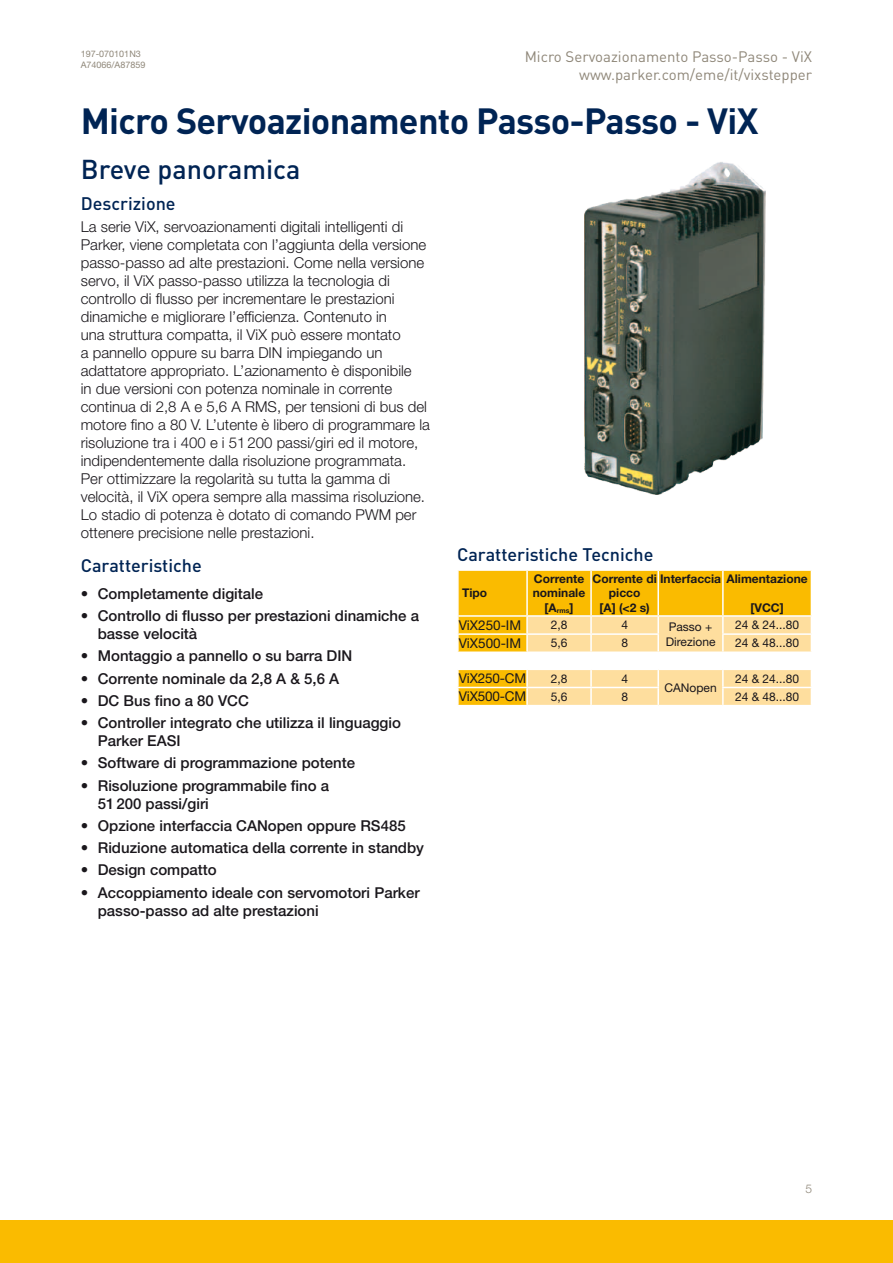
<style>
.page{position:relative;width:893px;height:1263px;background:#fff}
.page>*{position:absolute;margin:0;border:0;box-sizing:border-box;transform-origin:0 0}
.t1{font:700 36px "DINOT";letter-spacing:-.02em;color:#002454}
.t2{font:500 27px "DINOT";color:#002454}
.t3{font:500 18px "DINOT";color:#002454}
.t4{font:300 15px/18px "Helvetica Neue LT Std";color:#1a171c}
.t5{font:500 15px/18px "Helvetica Neue LT Std";color:#1a171c}
.t6{font:15px/18px "DINOT";color:#8f8779;text-align:right}
.t7{font:13.5px "Helvetica Neue LT Std";letter-spacing:-.005em;color:#1a171c}
.t8{font:700 12px/14.4px "Helvetica Neue LT Std";color:#1a171c;text-align:center}
.t9{font:12px/14.4px "Helvetica Neue LT Std";color:#1a171c}
.t10{font:300 12px "Helvetica Neue LT Std";color:#8f8779}
.t11{font:9px/10.8px "Helvetica Neue LT Std";color:#8f8779}
</style>
<div class="page">
<div style="left:0;top:1220px;width:893px;height:43px;background:#fabb00"></div>
<img style="left:585px;top:162px;width:180px;height:333px">
<div style="left:459px;top:571px;width:352px;height:44px;background:#fabb00"></div>
<hr style="left:526px;top:571px;width:2px;height:44px;background:#fff">
<hr style="left:590px;top:571px;width:2px;height:44px;background:#fff">
<hr style="left:657px;top:571px;width:2px;height:44px;background:#fff">
<hr style="left:722px;top:571px;width:2px;height:44px;background:#fff">
<svg style="left:457px;top:616px;width:355px;height:90px"></svg>
<p class="t11" style="left:81px;top:49px;width:66px">197-070101N3<br>A74066/A87859</p>
<h1 class="t1" style="left:81px;top:96px;width:679px">Micro Servoazionamento Passo-Passo - ViX</h1>
<h2 class="t2" style="left:81px;top:151px;width:221px">Breve panoramica</h2>
<p class="t3" style="left:81px;top:191px;width:96px">Descrizione</p>
<p class="t4" style="left:81px;top:217px;width:351px">La serie ViX, servoazionamenti digitali intelligenti di Parker, viene completata con l’aggiunta della versione passo-passo ad alte prestazioni. Come nella versione servo, il ViX passo-passo utilizza la tecnologia di controllo di flusso per incrementare le prestazioni dinamiche e migliorare l’efficienza. Contenuto in<br>una struttura compatta, il ViX può essere montato<br>a pannello oppure su barra DIN impiegando un adattatore appropriato. L’azionamento è disponibile<br>in due versioni con potenza nominale in corrente continua di 2,8 A e 5,6 A RMS, per tensioni di bus del motore fino a 80 V. L’utente è libero di programmare la risoluzione tra i 400 e i 51200 passi/giri ed il motore, indipendentemente dalla risoluzione programmata.<br>Per ottimizzare la regolarità su tutta la gamma di velocità, il ViX opera sempre alla massima risoluzione.<br>Lo stadio di potenza è dotato di comando PWM per ottenere precisione nelle prestazioni.</p>
<p class="t3" style="left:81px;top:554px;width:123px">Caratteristiche</p>
<p class="t5" style="left:81px;top:584px;width:184px">• Completamente digitale</p>
<p class="t5" style="left:98px;top:607px;width:323px;text-indent:-17px">• Controllo di flusso per prestazioni dinamiche a basse velocità</p>
<p class="t5" style="left:81px;top:647px;width:273px">• Montaggio a pannello o su barra DIN</p>
<p class="t5" style="left:81px;top:669px;width:260px">• Corrente nominale da 2,8 A &amp; 5,6 A</p>
<p class="t5" style="left:81px;top:691px;width:170px">• DC Bus fino a 80 VCC</p>
<p class="t5" style="left:98px;top:714px;width:305px;text-indent:-17px">• Controller integrato che utilizza il linguaggio<br>Parker EASI</p>
<p class="t5" style="left:81px;top:754px;width:276px">• Software di programmazione potente</p>
<p class="t5" style="left:98px;top:776px;width:233px;text-indent:-17px">• Risoluzione programmabile fino a<br>51200 passi/giri</p>
<p class="t5" style="left:81px;top:816px;width:326px">• Opzione interfaccia CANopen oppure RS485</p>
<p class="t5" style="left:81px;top:839px;width:345px">• Riduzione automatica della corrente in standby</p>
<p class="t5" style="left:81px;top:861px;width:137px">• Design compatto</p>
<p class="t5" style="left:98px;top:883px;width:323px;text-indent:-17px">• Accoppiamento ideale con servomotori Parker passo-passo ad alte prestazioni</p>
<p class="t6" style="left:525px;top:47px;width:289px">Micro Servoazionamento Passo-Passo - ViX www. parker. com/eme/it/vixstepper</p>
<p class="t3" style="left:457px;top:542px;width:198px">Caratteristiche Tecniche</p>
<p class="t8" style="left:462px;top:585px;width:27px">Tipo</p>
<p class="t8" style="left:533px;top:571px;width:54px">Corrente nominale [A<sub>rms</sub>]</p>
<p class="t8" style="left:593px;top:571px;width:217px">Corrente di Interfaccia Alimentazione</p>
<p class="t8" style="left:609px;top:585px;width:33px">picco</p>
<p class="t8" style="left:599px;top:600px;width:52px">[A] (&lt;2 s)</p>
<p class="t8" style="left:750px;top:600px;width:35px">[VCC]</p>
<p class="t7" style="left:459px;top:617px;width:64px">ViX250-IM</p>
<p class="t9" style="left:551px;top:618px;width:18px">2,8</p>
<p class="t9" style="left:621px;top:618px;width:8px">4</p>
<p class="t9" style="left:666px;top:619px;width:51px">Passo +<br>Direzione</p>
<p class="t9" style="left:735px;top:618px;width:66px">24 &amp; 24...80</p>
<p class="t7" style="left:459px;top:635px;width:64px">ViX500-IM</p>
<p class="t9" style="left:551px;top:636px;width:18px">5,6</p>
<p class="t9" style="left:621px;top:636px;width:8px">8</p>
<p class="t9" style="left:735px;top:636px;width:66px">24 &amp; 48...80</p>
<p class="t7" style="left:459px;top:670px;width:69px">ViX250-CM</p>
<p class="t9" style="left:551px;top:671px;width:18px">2,8</p>
<p class="t9" style="left:621px;top:671px;width:8px">4</p>
<p class="t9" style="left:664px;top:680px;width:54px">CANopen</p>
<p class="t9" style="left:735px;top:671px;width:66px">24 &amp; 24...80</p>
<p class="t7" style="left:459px;top:688px;width:69px">ViX500-CM</p>
<p class="t9" style="left:551px;top:689px;width:18px">5,6</p>
<p class="t9" style="left:621px;top:689px;width:8px">8</p>
<p class="t9" style="left:735px;top:689px;width:66px">24 &amp; 48...80</p>
<p class="t10" style="left:805px;top:1181px;width:8px">5</p>
</div>
